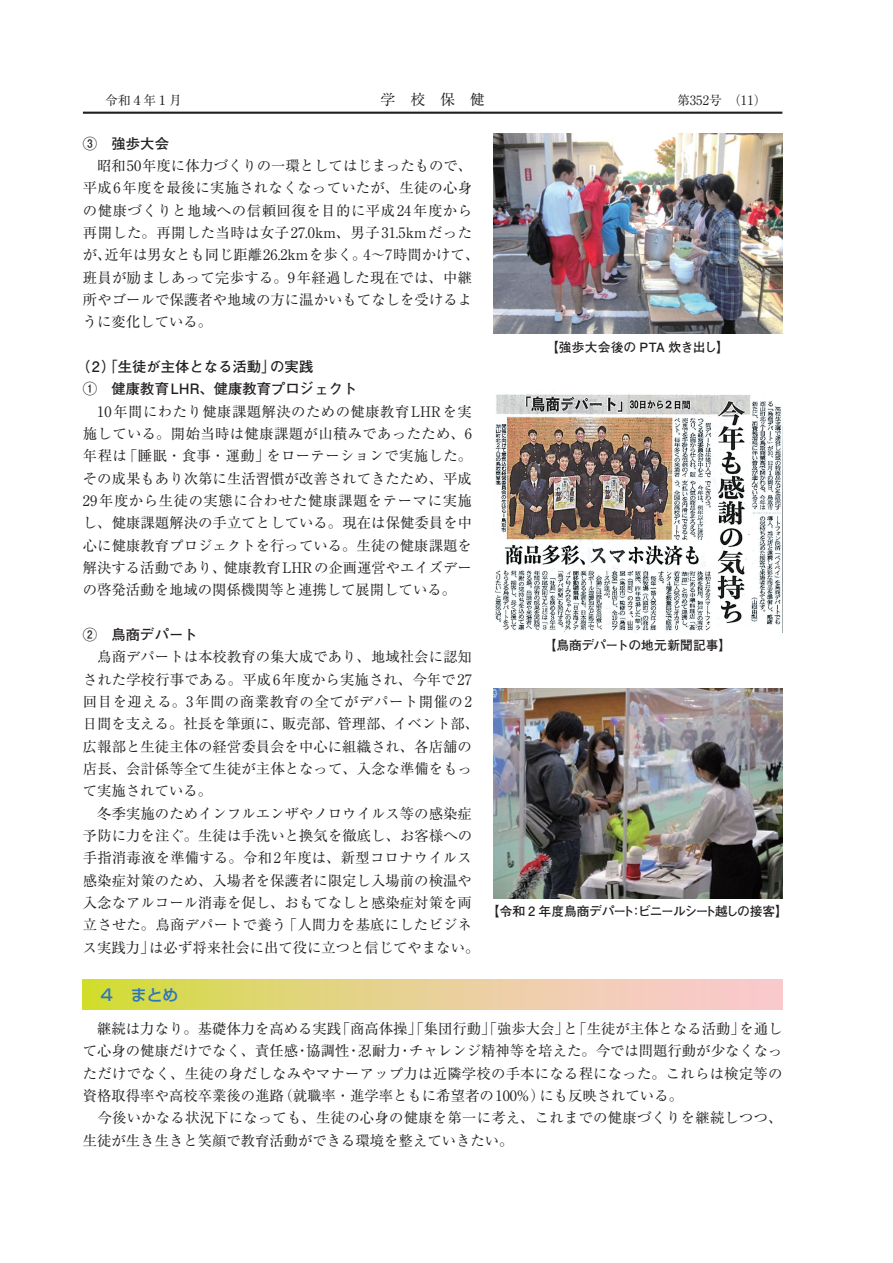
<style>
.page{position:relative;width:893px;height:1263px;background:#fff}
.page>*{position:absolute;margin:0;border:0;box-sizing:border-box;transform-origin:0 0}
.t1{font:500 15.9px "Shin Go Pro";color:#2e76bc}
.t2{font:14.85px "Ryumin Pro";color:#231f20}
.t3{font:14.4px/22.4px "Ryumin Pro";letter-spacing:.005em;color:#231f20}
.t4{font:700 14.4px/22.4px "Futo Go B101 Pro";color:#231f20}
.t5{font:700 12.75px "Futo Go B101 Pro";letter-spacing:-.08em;color:#231f20}
.t6{font:12.75px "Ryumin Pro";color:#231f20}
.t7{font:700 12.75px "Futo Go B101 Pro";letter-spacing:.01em;color:#231f20}
.t8{font:700 12.75px "Futo Go B101 Pro";letter-spacing:-.02em;color:#231f20}
</style>
<div class="page">
<svg style="left:83px;top:980px;width:699px;height:29px;background:#e7d190"></svg>
<img style="left:493px;top:133px;width:289px;height:201px">
<img style="left:495px;top:390px;width:286px;height:243px">
<img style="left:493px;top:689px;width:289px;height:209px">
<hr style="left:83px;top:112px;width:699px;height:2px;background:#231f20">
<p class="t6" style="left:105px;top:90px;width:78px">令和４年１月</p>
<p class="t2" style="left:381px;top:87px;width:106px">学　校　保　健</p>
<p class="t6" style="left:677px;top:90px;width:91px">第352号　（11）</p>
<p class="t4" style="left:83px;top:130px;width:88px">③　強歩大会</p>
<p class="t3" style="left:83px;top:153px;width:398px">　昭和50年度に体力づくりの一環としてはじまったもので、平成6年度を最後に実施されなくなっていたが、生徒の心身の健康づくりと地域への信頼回復を目的に平成24年度から再開した。再開した当時は女子27.0km、男子31.5kmだったが、近年は男女とも同じ距離26.2kmを歩く。4～7時間かけて、班員が励ましあって完歩する。9年経過した現在では、中継所やゴールで保護者や地域の方に温かいもてなしを受けるように変化している。</p>
<p class="t4" style="left:83px;top:353px;width:276px;text-indent:-7px">（2）「生徒が主体となる活動」の実践<br>①　健康教育LHR、健康教育プロジェクト</p>
<p class="t3" style="left:83px;top:399px;width:391px;text-align:justify">　10年間にわたり健康課題解決のための健康教育LHRを実施している。開始当時は健康課題が山積みであったため、6年程は「睡眠・食事・運動」をローテーションで実施した。その成果もあり次第に生活習慣が改善されてきたため、平成29年度から生徒の実態に合わせた健康課題をテーマに実施し、健康課題解決の手立てとしている。現在は保健委員を中心に健康教育プロジェクトを行っている。生徒の健康課題を解決する活動であり、健康教育LHRの企画運営やエイズデーの啓発活動を地域の関係機関等と連携して展開している。</p>
<p class="t4" style="left:83px;top:621px;width:116px">②　鳥商デパート</p>
<p class="t3" style="left:83px;top:645px;width:398px">　鳥商デパートは本校教育の集大成であり、地域社会に認知された学校行事である。平成6年度から実施され、今年で27回目を迎える。3年間の商業教育の全てがデパート開催の2日間を支える。社長を筆頭に、販売部、管理部、イベント部、広報部と生徒主体の経営委員会を中心に組織され、各店舗の店長、会計係等全て生徒が主体となって、入念な準備をもって実施されている。<br>　冬季実施のためインフルエンザやノロウイルス等の感染症予防に力を注ぐ。生徒は手洗いと換気を徹底し、お客様への手指消毒液を準備する。令和2年度は、新型コロナウイルス感染症対策のため、入場者を保護者に限定し入場前の検温や入念なアルコール消毒を促し、おもてなしと感染症対策を両立させた。鳥商デパートで養う「人間力を基底にしたビジネス実践力」は必ず将来社会に出て役に立つと信じてやまない。</p>
<p class="t1" style="left:99px;top:981px;width:81px">４　まとめ</p>
<p class="t7" style="left:546px;top:336px;width:184px">【強歩大会後の PTA 炊き出し】</p>
<p class="t8" style="left:544px;top:635px;width:189px">【鳥商デパートの地元新聞記事】</p>
<p class="t5" style="left:487px;top:901px;width:303px">【令和 2 年度鳥商デパート：ビニールシート越しの接客】</p>
<p class="t3" style="left:83px;top:1016px;width:701px">　継続は力なり。基礎体力を高める実践「商高体操」「集団行動」「強歩大会」と「生徒が主体となる活動」を通して心身の健康だけでなく、責任感・協調性・忍耐力・チャレンジ精神等を培えた。今では問題行動が少なくなっただけでなく、生徒の身だしなみやマナーアップ力は近隣学校の手本になる程になった。これらは検定等の資格取得率や高校卒業後の進路（就職率・進学率ともに希望者の100%）にも反映されている。<br>　今後いかなる状況下になっても、生徒の心身の健康を第一に考え、これまでの健康づくりを継続しつつ、生徒が生き生きと笑顔で教育活動ができる環境を整えていきたい。</p>
</div>
